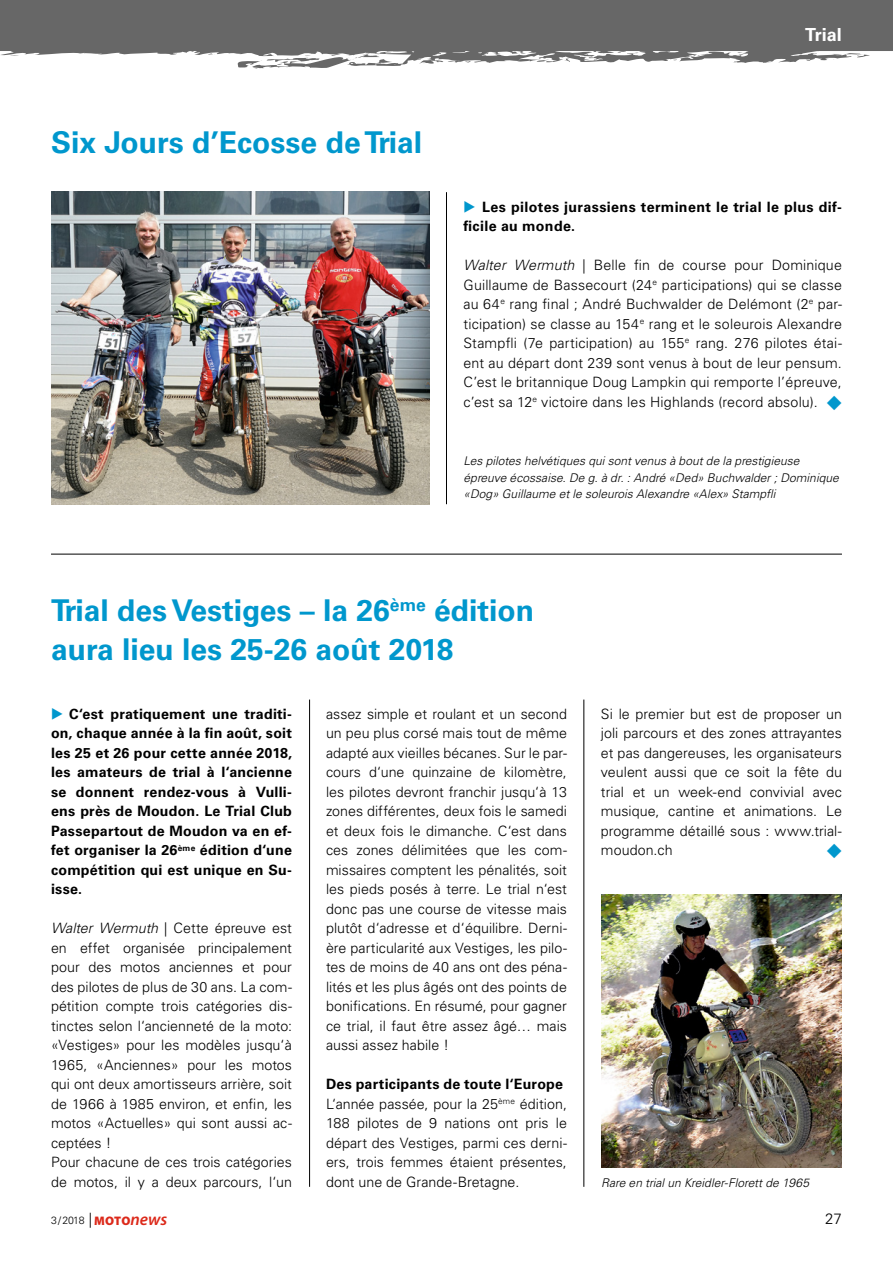
<style>
.page{position:relative;width:893px;height:1263px;background:#fff}
.page>*{position:absolute;margin:0;border:0;box-sizing:border-box;transform-origin:0 0}
.t1{font:700 30px/39px "Univers LT";color:#0097cd}
.t2{font:700 18px "Univers LT";color:#fff}
.t3{font:300 15px "Univers LT";color:#000}
.t4{font:300 14.25px/19.5px "Univers LT";color:#000;text-align:justify}
.t5{font:700 14.25px/19.5px "Univers LT";letter-spacing:.02em;color:#000}
.t6{font:italic 300 12px/16.5px "Univers LT";letter-spacing:.005em;color:#000}
.t7{font:300 10.5px "Univers LT";color:#000}
.s1{font-style:italic}
.s2{font-weight:700}
.s3{font-size:15px}
.s4{font-family:"Myriad Pro";font-weight:900;font-size:12.45px;color:#dc291a}
.s5{font-family:"Myriad Pro";font-weight:600;font-style:italic;font-size:17.1px;color:#dc291a}
</style>
<div class="page">
<svg style="left:238px;top:66px;width:95px;height:3px"></svg>
<svg style="left:0;top:0;width:893px;height:66px;background:#7d7d7d"></svg>
<hr style="left:446px;top:192px;width:1px;height:312px;background:#000">
<hr style="left:309px;top:699px;width:1px;height:488px;background:#000">
<hr style="left:584px;top:699px;width:1px;height:488px;background:#000">
<img style="left:51px;top:192px;width:378px;height:312px">
<img style="left:601px;top:894px;width:241px;height:273px">
<hr style="left:51px;top:554px;width:791px;height:1px;background:#000">
<h1 class="t1" style="left:51px;top:123px;width:373px">Six Jours d’Ecosse de Trial</h1>
<p class="t2" style="left:805px;top:24px;width:38px">Trial</p>
<p class="t5" style="left:463px;top:197px;width:380px;text-indent:19px">Les pilotes jurassiens terminent le trial le plus dif&shy;ficile au monde.</p>
<p class="t4" style="left:463px;top:255px;width:380px"><span class="s1">Walter Wermuth</span> | Belle fin de course pour Dominique Guillaume de Bassecourt (24<sup>e</sup> participations) qui se classe au 64<sup>e</sup> rang final ; André Buchwalder de Delémont (2<sup>e</sup> par&shy;ticipation) se classe au 154<sup>e</sup> rang et le soleurois Alexandre Stampfli (7e participation) au 155<sup>e</sup> rang. 276 pilotes étai&shy;ent au départ dont 239 sont venus à bout de leur pensum.<br>C’est le britannique Doug Lampkin qui remporte l’épreuve, c’est sa 12<sup>e</sup> victoire dans les Highlands (record absolu).</p>
<p class="t6" style="left:463px;top:453px;width:377px">Les pilotes helvétiques qui sont venus à bout de la prestigieuse épreuve écossaise. De g. à dr. : André «Ded» Buchwalder ; Dominique «Dog» Guillaume et le soleurois Alexandre «Alex» Stampfli</p>
<h1 class="t1" style="left:51px;top:591px;width:485px">Trial des Vestiges – la 26<sup>ème</sup> édition aura lieu les 25-26 août 2018</h1>
<p class="t5" style="left:51px;top:704px;width:242px;text-align:justify;text-indent:18px">C‘est pratiquement une traditi&shy;on, chaque année à la fin août, soit les 25 et 26 pour cette année 2018, les amateurs de trial à l‘ancienne se donnent rendez-vous à Vulli&shy;ens près de Moudon. Le Trial Club Passepartout de Moudon va en ef&shy;fet organiser la 26<sup>ème</sup> édition d‘une compétition qui est unique en Su&shy;isse.</p>
<p class="t4" style="left:51px;top:918px;width:242px;text-align:left"><span class="s1">Walter Wermuth</span> | Cette épreuve est en effet organisée principalement pour des motos anciennes et pour des pilotes de plus de 30 ans. La com&shy;pétition compte trois catégories dis&shy;tinctes selon l‘ancienneté de la moto: «Vestiges» pour les modèles jusqu‘à 1965, «Anciennes» pour les motos qui ont deux amortisseurs arrière, soit de 1966 à 1985 environ, et enfin, les motos «Actuelles» qui sont aussi ac&shy;ceptées !<br>Pour chacune de ces trois catégories de motos, il y a deux parcours, l‘un</p>
<p class="t4" style="left:326px;top:704px;width:242px">assez simple et roulant et un second un peu plus corsé mais tout de même adapté aux vieilles bécanes. Sur le par&shy;cours d‘une quinzaine de kilomètre, les pilotes devront franchir jusqu‘à 13 zones différentes, deux fois le samedi et deux fois le dimanche. C‘est dans ces zones délimitées que les com&shy;missaires comptent les pénalités, soit les pieds posés à terre. Le trial n‘est donc pas une course de vitesse mais plutôt d‘adresse et d‘équilibre. Derni&shy;ère particularité aux Vestiges, les pilo&shy;tes de moins de 40 ans ont des péna&shy;lités et les plus âgés ont des points de bonifications. En résumé, pour gagner ce trial, il faut être assez âgé… mais aussi assez habile !</p>
<p class="t4" style="left:326px;top:1074px;width:242px;text-align:left"><span class="s2">Des participants de toute l‘Europe </span>L‘année passée, pour la 25<sup>ème</sup> édition, 188 pilotes de 9 nations ont pris le départ des Vestiges, parmi ces derni&shy;ers, trois femmes étaient présentes, dont une de Grande-Bretagne.</p>
<p class="t4" style="left:601px;top:704px;width:242px">Si le premier but est de proposer un joli parcours et des zones attrayantes et pas dangereuses, les organisateurs veulent aussi que ce soit la fête du trial et un week-end convivial avec musique, cantine et animations. Le programme détaillé sous : www.trial&shy;moudon.ch</p>
<p class="t6" style="left:601px;top:1174px;width:210px">Rare en trial un Kreidler-Florett de 1965</p>
<p class="t7" style="left:51px;top:1214px;width:118px">3/2018 <span class="s3">|</span> <span class="s4">MOTO</span><span class="s5">news</span></p>
<p class="t3" style="left:825px;top:1209px;width:18px">27</p>
</div>
